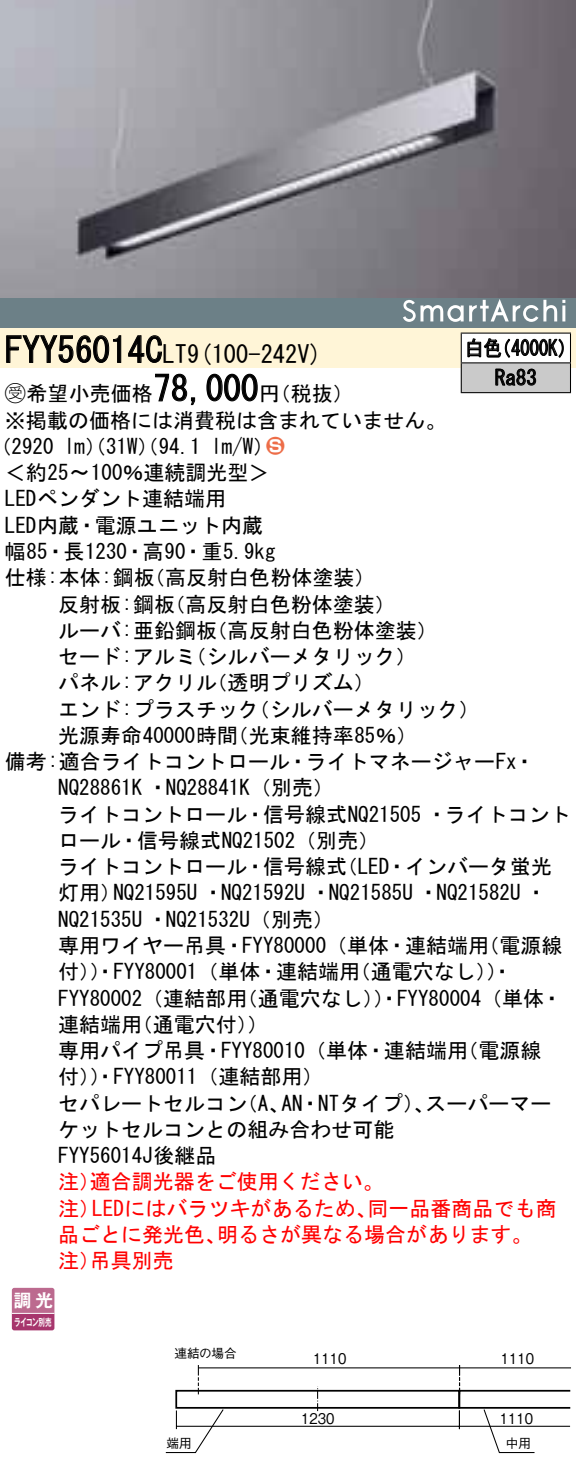
<style>
.page{position:relative;width:576px;height:1463px;background:#fff}
.page>*{position:absolute;margin:0;border:0;box-sizing:border-box;transform-origin:0 0}
.t1{font:35px "MS Gothic";color:#000}
.t2{font:24.5px "MS Gothic";color:#000}
.t3{font:21px/26.2px "MS Gothic";color:#000}
.t4{font:21px/26.2px "MS Gothic";color:#f00}
.t5{font:21px/29.8px "MS Gothic";color:#000;scale:.88 1}
.t6{font:21px "Ford Classification 1";color:#ed6d48}
.t7{font:17.5px "Gothic MB101 Pro De Bold 90 pv RKSJ H";color:#fff}
.t8{font:14.7px "Gothic BBB Pro Medium 90 pv RKSJ H";color:#000;scale:.9 1}
.t9{font:12.6px "Gothic BBB Pro Medium 90 pv RKSJ H";color:#000}
.t10{font:10.15px "Gothic MB101 Pro De Bold 90 pv RKSJ H";letter-spacing:-.05em;color:#fff;scale:.65 1}
.s1{font-size:35px}
.s2{font-family:"Ford Classification 1"}
.s3{color:#fff}
</style>
<div class="page">
<img style="left:0;top:0;width:575px;height:298px">
<div style="left:0;top:298px;width:575px;height:29px;background:#6c8087"></div>
<svg style="left:403px;top:300px;width:60px;height:22px"></svg>
<svg style="left:469px;top:299px;width:96px;height:23px"></svg>
<div style="left:0;top:327px;width:575px;height:40px;background:#fff5d7"></div>
<svg style="left:6px;top:335px;width:116px;height:28px"></svg>
<svg style="left:128px;top:335px;width:34px;height:28px"></svg>
<svg style="left:155px;top:373px;width:41px;height:32px"></svg>
<svg style="left:206px;top:373px;width:52px;height:29px"></svg>
<svg style="left:12px;top:1287px;width:42px;height:43px;background:#b65c86"></svg>
<hr style="left:12px;top:1312px;width:42px;height:1px;background:#fff">
<div style="left:461px;top:333px;width:109px;height:30px;background:#fff"></div>
<div style="left:461px;top:363px;width:109px;height:29px;background:#cacaca"></div>
<hr style="left:460px;top:332px;width:110px;height:1px;background:#000">
<hr style="left:569px;top:333px;width:2px;height:29px;background:#000">
<hr style="left:460px;top:362px;width:110px;height:1px;background:#000">
<svg style="left:460px;top:333px;width:1px;height:59px"></svg>
<hr style="left:569px;top:363px;width:2px;height:29px;background:#000">
<hr style="left:460px;top:392px;width:110px;height:1px;background:#000">
<svg style="left:467px;top:338px;width:96px;height:20px"></svg>
<svg style="left:495px;top:368px;width:41px;height:18px"></svg>
<div style="left:458px;top:1389px;width:112px;height:19px;border:2px solid #000"></div>
<hr style="left:459px;top:1425px;width:111px;height:1px;background:#000">
<hr style="left:459px;top:1366px;width:111px;height:2px;background:#000">
<svg style="left:175px;top:1365px;width:360px;height:87px"></svg>
<h1 class="t1" style="left:5px;top:332px;width:142px">FYY56014</h1>
<p class="t2" style="left:145px;top:341px;width:178px"><span class="s1">C</span>LT (9 100-242 (V</p>
<h1 class="t1" style="left:153px;top:371px;width:106px">78,000</h1>
<p class="t3" style="left:5px;top:380px;width:442px"><span class="s2">B</span>希望小売価格<br>※掲載の価格には消費税は含まれていません。</p>
<p class="t6" style="left:266px;top:435px;width:19px">2<span class="s3">3</span></p>
<p class="t3" style="left:259px;top:380px;width:96px">（円税抜(</p>
<p class="t3" style="left:211px;top:433px;width:64px">l m (W/</p>
<p class="t3" style="left:-9px;top:433px;width:65px">（2920</p>
<p class="t3" style="left:5px;top:459px;width:266px">＜約25〜100％連続調光型&lt;</p>
<p class="t3" style="left:5px;top:485px;width:223px">LEDペンダント連結端用</p>
<p class="t3" style="left:5px;top:512px;width:259px">LED内蔵・電源ユニット内蔵</p>
<p class="t3" style="left:5px;top:538px;width:272px">幅85・長1230・高90・重5.9kg</p>
<p class="t3" style="left:144px;top:564px;width:233px">（高反射白色粉体塗装(</p>
<p class="t3" style="left:64px;top:433px;width:138px">lm）（31 ）（W 94.1</p>
<p class="t3" style="left:5px;top:564px;width:151px">仕様:本体:鋼板</p>
<p class="t3" style="left:164px;top:590px;width:233px">（高反射白色粉体塗装(</p>
<p class="t3" style="left:58px;top:590px;width:118px">反射板:鋼板</p>
<p class="t3" style="left:185px;top:617px;width:233px;text-indent:-127px">ルーバ:亜鉛鋼板<br>（シルバーメタリック(</p>
<p class="t3" style="left:206px;top:617px;width:233px">（高反射白色粉体塗装(</p>
<p class="t3" style="left:58px;top:643px;width:139px">セード:アルミ</p>
<p class="t3" style="left:206px;top:669px;width:170px">（透明プリズム(</p>
<p class="t3" style="left:58px;top:669px;width:160px">パネル:アクリル</p>
<p class="t5" style="left:494px;top:333px;width:49px;text-indent:-30px">白色<br>Ra83</p>
<p class="t5" style="left:492px;top:333px;width:96px">（4000 (K</p>
<p class="t3" style="left:227px;top:695px;width:191px;text-indent:-169px">エンド:プラスチック<br>（光束維持率85％(</p>
<p class="t3" style="left:248px;top:695px;width:232px">（シルバーメタリック(</p>
<p class="t3" style="left:58px;top:722px;width:181px">光源寿命40000時間</p>
<p class="t3" style="left:5px;top:748px;width:531px">備考:適合ライトコントロール・ライトマネージャーFx・</p>
<p class="t3" style="left:58px;top:774px;width:277px">NQ28861K ・NQ28841 （K 別売(</p>
<p class="t3" style="left:58px;top:800px;width:514px">ライトコントロール・信号線式NQ21505 ・ライトコント</p>
<p class="t3" style="left:58px;top:827px;width:322px">ロール・信号線式NQ21502（別売(</p>
<p class="t3" style="left:336px;top:853px;width:217px">（LED・インバータ蛍光</p>
<p class="t3" style="left:113px;top:853px;width:435px;text-indent:-55px">ライトコントロール・信号線式<br>NQ21595U ・NQ21592U ・NQ21585U ・NQ21582 ・U</p>
<p class="t3" style="left:58px;top:879px;width:277px">灯用）<br>NQ21535U ・NQ21532 （U 別売(</p>
<p class="t3" style="left:478px;top:932px;width:85px">（電源線</p>
<p class="t3" style="left:349px;top:932px;width:164px;text-indent:-291px">専用ワイヤー吊具・FYY80000（単体・連結端用（通電穴なし ・((</p>
<p class="t3" style="left:237px;top:958px;width:327px;text-indent:-178px">付））・FYY80001（単体・連結端用<br>（通電穴なし））・FYY80004（単体・</p>
<p class="t3" style="left:132px;top:984px;width:138px;text-indent:-73px">FYY80002（連結部用（通電穴付 ((</p>
<p class="t3" style="left:58px;top:1010px;width:85px">連結端用</p>
<p class="t3" style="left:58px;top:1037px;width:411px">専用パイプ吊具・FYY80010（単体・連結端用</p>
<p class="t3" style="left:58px;top:1063px;width:267px">付））・FYY80011（連結部用(</p>
<p class="t3" style="left:425px;top:1089px;width:127px">スーパーマー</p>
<p class="t3" style="left:457px;top:1037px;width:85px">（電源線</p>
<p class="t3" style="left:281px;top:1089px;width:154px">AN・NTタイプ）、</p>
<p class="t3" style="left:58px;top:1089px;width:337px">セパレートセルコン<br>ケットセルコンとの組み合わせ可能<br>FYY56014J後継品</p>
<p class="t4" style="left:90px;top:1168px;width:295px">適合調光器をご使用ください。</p>
<p class="t3" style="left:237px;top:1089px;width:54px">（、A</p>
<p class="t4" style="left:58px;top:1168px;width:43px">注）</p>
<p class="t4" style="left:92px;top:1194px;width:286px">LEDにはバラツキがあるため、</p>
<p class="t4" style="left:367px;top:1194px;width:190px">同一品番商品でも商</p>
<p class="t4" style="left:58px;top:1194px;width:43px">注）</p>
<p class="t4" style="left:90px;top:1220px;width:138px;text-indent:-32px">品ごとに発光色、吊具別売</p>
<p class="t4" style="left:217px;top:1220px;width:317px">明るさが異なる場合があります。</p>
<p class="t4" style="left:58px;top:1247px;width:43px">注）</p>
<p class="t7" style="left:14px;top:1285px;width:41px">調光</p>
<p class="t10" style="left:14px;top:1313px;width:59px">ライコン別売</p>
<p class="t9" style="left:174px;top:1342px;width:64px">連結の場合</p>
<p class="t9" style="left:166px;top:1432px;width:27px">端用</p>
<p class="t8" style="left:313px;top:1346px;width:39px">1110</p>
<p class="t8" style="left:301px;top:1406px;width:39px">1230</p>
<p class="t8" style="left:500px;top:1346px;width:39px">1110</p>
<p class="t8" style="left:499px;top:1406px;width:39px">1110</p>
<p class="t9" style="left:505px;top:1432px;width:27px">中用</p>
</div>
